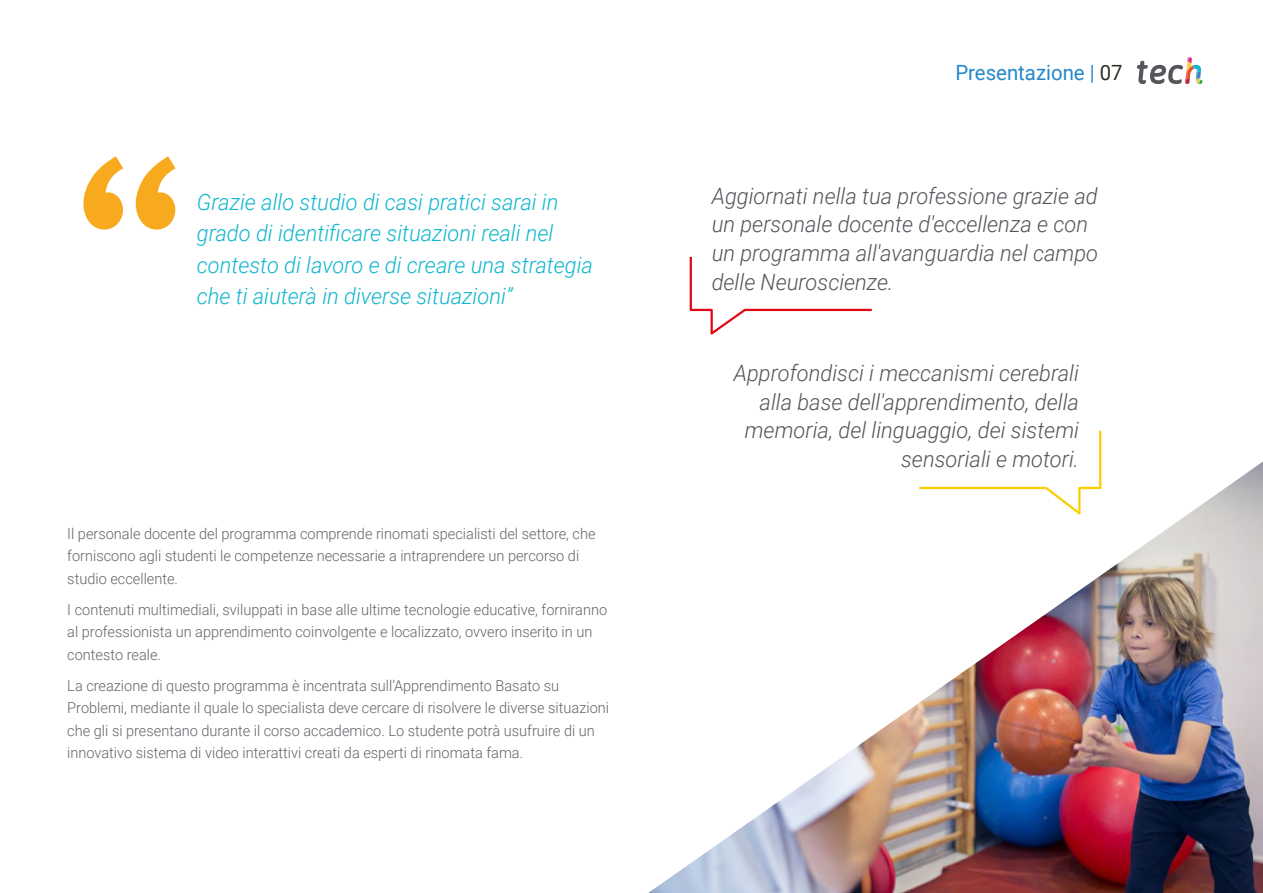
<style>
.page{position:relative;width:1263px;height:893px;background:#fff}
.page>*{position:absolute;margin:0;border:0;box-sizing:border-box;transform-origin:0 0}
.t1{font:italic 300 22.5px/28.5px "Roboto";color:#52555b;text-align:right}
.t2{font:italic 300 22.5px/31.5px "Roboto";color:#0fb6cf}
.t3{font:21px "Roboto";color:#2488c9}
.t4{font:300 15px/22.5px "Roboto";color:#61646a}
.s1{color:#312e20}
</style>
<div class="page">
<svg style="left:83px;top:156px;width:93px;height:74px"></svg>
<img style="left:648px;top:461px;width:615px;height:432px">
<svg style="left:917px;top:430px;width:185px;height:88px"></svg>
<svg style="left:689px;top:256px;width:183px;height:79px"></svg>
<svg style="left:1137px;top:57px;width:65px;height:27px"></svg>
<h1 class="t2" style="left:197px;top:185px;width:398px">Grazie allo studio di casi pratici sarai in grado di identificare situazioni reali nel contesto di lavoro e di creare una strategia che ti aiuterà in diverse situazioni”</h1>
<p class="t4" style="left:67px;top:521px;width:530px">Il personale docente del programma comprende rinomati specialisti del settore, che forniscono agli studenti le competenze necessarie a intraprendere un percorso di studio eccellente.</p>
<p class="t4" style="left:67px;top:597px;width:541px">I contenuti multimediali, sviluppati in base alle ultime tecnologie educative, forniranno al professionista un apprendimento coinvolgente e localizzato, ovvero inserito in un contesto reale.</p>
<p class="t4" style="left:67px;top:673px;width:543px">La creazione di questo programma è incentrata sull’Apprendimento Basato su Problemi, mediante il quale lo specialista deve cercare di risolvere le diverse situazioni che gli si presentano durante il corso accademico. Lo studente potrà usufruire di un innovativo sistema di video interattivi creati da esperti di rinomata fama.</p>
<h2 class="t3" style="left:955px;top:57px;width:169px">Presentazione | <span class="s1">07</span></h2>
<h1 class="t1" style="left:712px;top:181px;width:388px;text-align:left">Aggiornati nella tua professione grazie ad un personale docente d'eccellenza e con un programma all'avanguardia nel campo delle Neuroscienze.</h1>
<h1 class="t1" style="left:734px;top:358px;width:347px">Approfondisci i meccanismi cerebrali alla base dell'apprendimento, della memoria, del linguaggio, dei sistemi sensoriali e motori.</h1>
</div>
